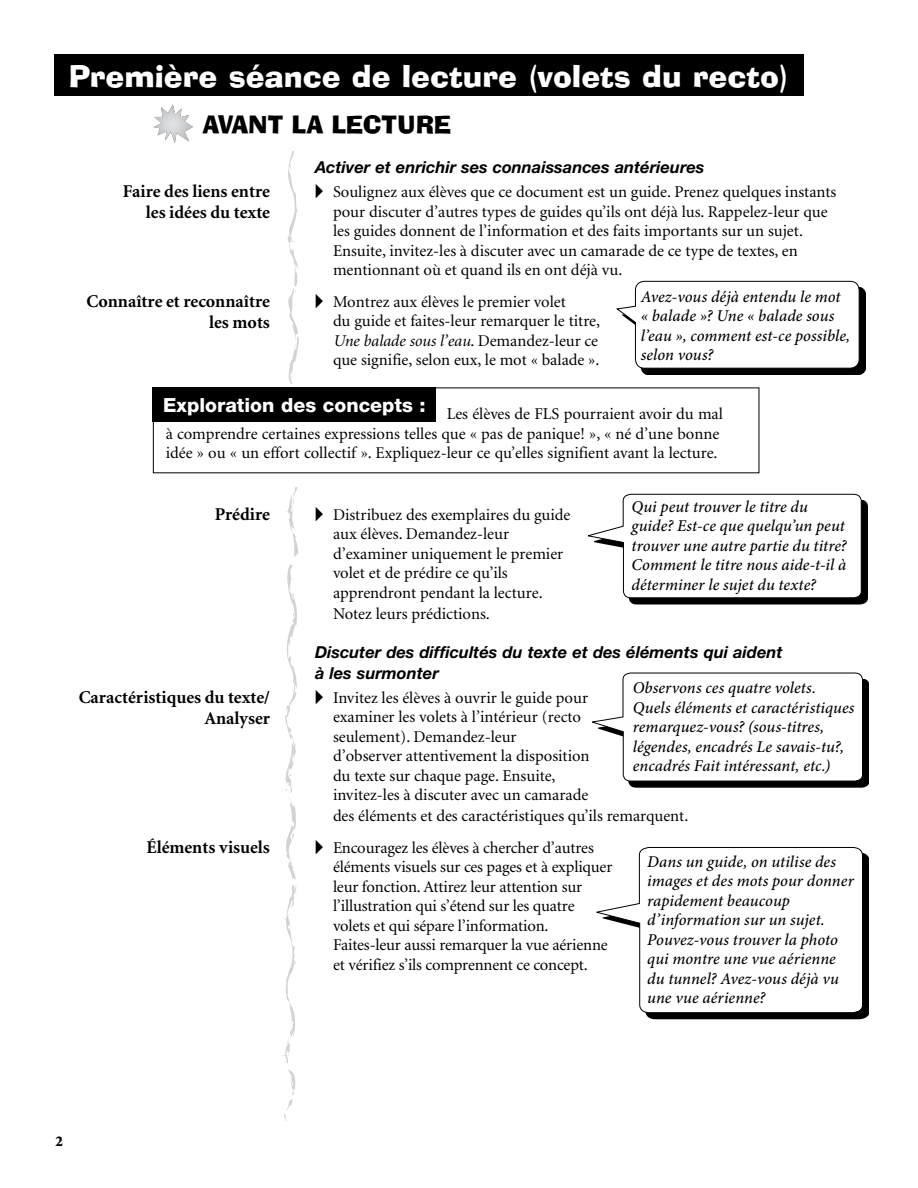
<style>
.page{position:relative;width:918px;height:1188px;background:#fff}
.page>*{position:absolute;margin:0;border:0;box-sizing:border-box;transform-origin:0 0}
.t1{font:30px "Ad Lib BT";color:#fff}
.t2{font:24px "Ad Lib BT";color:#000}
.t3{font:800 19.5px "Helvetica Neue LT Std";color:#fff}
.t4{font:700 18px/21px "Minion";color:#000;text-align:right}
.t5{font:16.5px/19.5px "Minion";color:#000}
.t6{font:italic 500 16.5px/19.5px "Minion Pro";color:#000}
.t7{font:italic 700 16.5px/21px "Helvetica Neue LT Std";color:#000}
.t8{font:900 15px "Minion Std";color:#000}
.s1{font-style:italic}
</style>
<div class="page">
<svg style="left:282px;top:151px;width:17px;height:970px"></svg>
<div style="left:54px;top:54px;width:749px;height:42px;background:#000"></div>
<img style="left:153px;top:104px;width:40px;height:39px">
<div style="left:622px;top:287px;width:244px;height:88px;background:#000"></div>
<div style="left:616px;top:281px;width:244px;height:88px;background:#fff"></div>
<div style="left:54px;top:385px;width:783px;height:102px;background:#fff"></div>
<div style="left:153px;top:387px;width:283px;height:34px;background:#000"></div>
<div style="left:594px;top:500px;width:274px;height:104px;background:#000"></div>
<div style="left:587px;top:494px;width:275px;height:105px;background:#fff"></div>
<div style="left:598px;top:679px;width:271px;height:108px;background:#000"></div>
<div style="left:592px;top:672px;width:271px;height:110px;background:#fff"></div>
<div style="left:602px;top:853px;width:267px;height:166px;background:#000"></div>
<div style="left:596px;top:847px;width:267px;height:166px;background:#fff"></div>
<h1 class="t1" style="left:69px;top:57px;width:721px">Première séance de lecture (volets du recto)</h1>
<h2 class="t2" style="left:203px;top:110px;width:250px">AVANT LA LECTURE</h2>
<p class="t7" style="left:315px;top:157px;width:391px">Activer et enrichir ses connaissances antérieures</p>
<p class="t5" style="left:333px;top:183px;width:505px">Soulignez aux élèves que ce document est un guide. Prenez quelques instants pour discuter d’autres types de guides qu’ils ont déjà lus. Rappelez-leur que les guides donnent de l’information et des faits importants sur un sujet.<br>Ensuite, invitez-les à discuter avec un camarade de ce type de textes, en mentionnant où et quand ils en ont déjà vu.</p>
<p class="t5" style="left:333px;top:292px;width:269px">Montrez aux élèves le premier volet<br>du guide et faites-leur remarquer le titre, <span class="s1">Une balade sous l’eau</span>. Demandez-leur ce que signifie, selon eux, le mot « balade ».</p>
<p class="t4" style="left:123px;top:182px;width:149px">Faire des liens entre les idées du texte</p>
<p class="t4" style="left:87px;top:291px;width:185px">Connaître et reconnaître les mots</p>
<p class="t6" style="left:641px;top:287px;width:211px">Avez-vous déjà entendu le mot « balade »? Une « balade sous l’eau », comment est-ce possible, selon vous?</p>
<p class="t3" style="left:163px;top:394px;width:264px">Exploration des concepts :</p>
<p class="t5" style="left:166px;top:404px;width:559px;text-indent:281px">Les élèves de FLS pourraient avoir du mal à comprendre certaines expressions telles que « pas de panique! », « né d’une bonne idée » ou « un effort collectif ». Expliquez-leur ce qu’elles signifient avant la lecture.</p>
<p class="t4" style="left:215px;top:504px;width:57px">Prédire</p>
<p class="t6" style="left:632px;top:496px;width:217px">Qui peut trouver le titre du guide? Est-ce que quelqu’un peut trouver une autre partie du titre?<br>Comment le titre nous aide-t-il à déterminer le sujet du texte?</p>
<p class="t5" style="left:333px;top:505px;width:239px">Distribuez des exemplaires du guide aux élèves. Demandez-leur d’examiner uniquement le premier volet et de prédire ce qu’ils apprendront pendant la lecture.</p>
<p class="t5" style="left:333px;top:604px;width:158px">Notez leurs prédictions.</p>
<p class="t7" style="left:315px;top:641px;width:469px">Discuter des difficultés du texte et des éléments qui aident à les surmonter</p>
<p class="t5" style="left:333px;top:688px;width:258px">Invitez les élèves à ouvrir le guide pour examiner les volets à l’intérieur (recto seulement). Demandez-leur d’observer attentivement la disposition du texte sur chaque page. Ensuite, invitez-les à discuter avec un camarade</p>
<p class="t5" style="left:333px;top:801px;width:357px;line-height:31.5px">des éléments et des caractéristiques qu’ils remarquent.<br>Encouragez les élèves à chercher d’autres</p>
<p class="t5" style="left:333px;top:858px;width:281px">éléments visuels sur ces pages et à expliquer leur fonction. Attirez leur attention sur l’illustration qui s’étend sur les quatre volets et qui sépare l’information.<br>Faites-leur aussi remarquer la vue aérienne et vérifiez s’ils comprennent ce concept.</p>
<p class="t4" style="left:79px;top:687px;width:193px">Caractéristiques du texte/<br>Analyser</p>
<p class="t6" style="left:633px;top:678px;width:223px">Observons ces quatre volets.<br>Quels éléments et caractéristiques remarquez-vous? (sous-titres, légendes, encadrés Le savais-tu?, encadrés Fait intéressant, etc.)</p>
<p class="t4" style="left:147px;top:838px;width:125px">Éléments visuels</p>
<p class="t6" style="left:647px;top:852px;width:208px">Dans un guide, on utilise des images et des mots pour donner rapidement beaucoup d’information sur un sujet.<br>Pouvez-vous trouver la photo qui montre une vue aérienne du tunnel? Avez-vous déjà vu une vue aérienne?</p>
<p class="t8" style="left:55px;top:1134px;width:9px">2</p>
</div>
